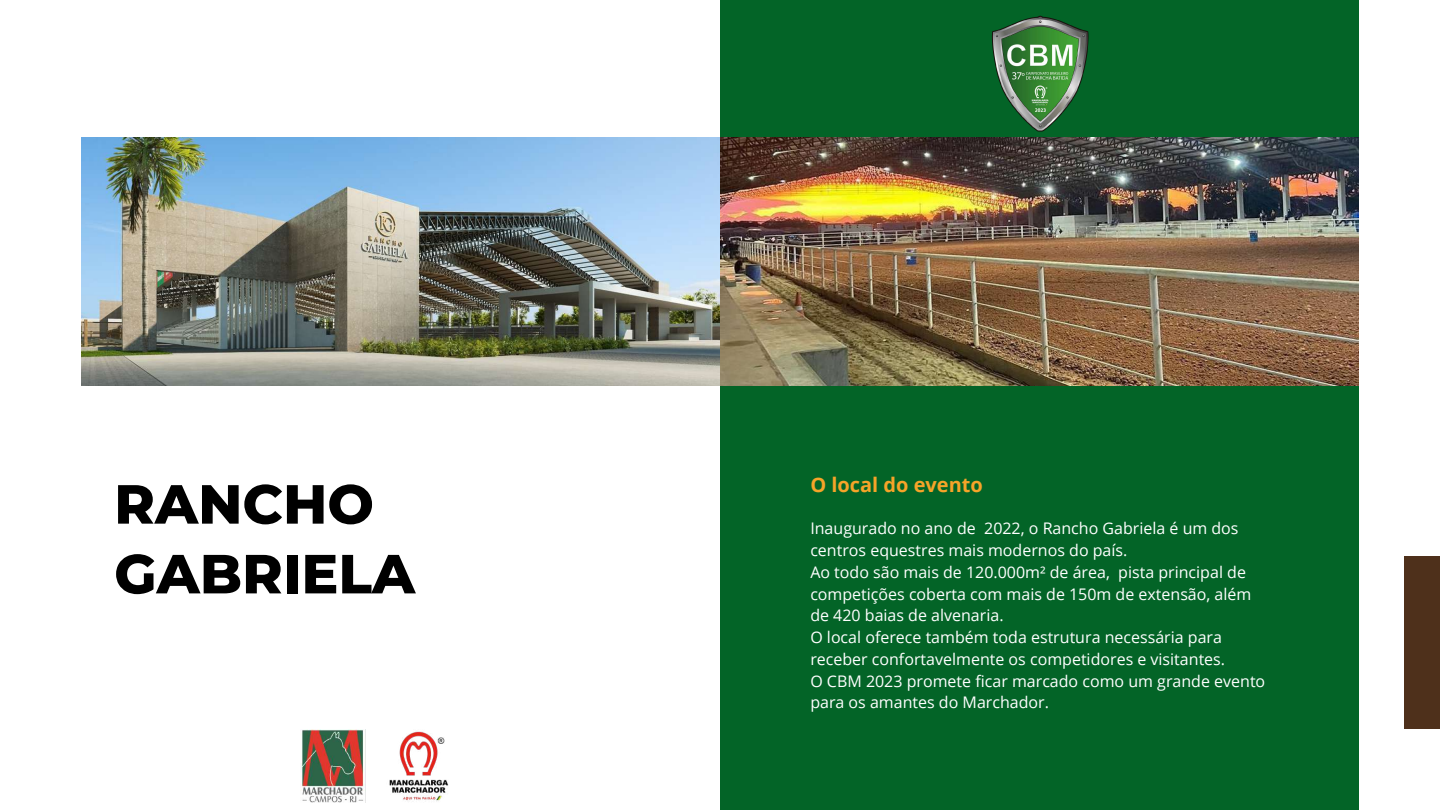
<style>
.page{position:relative;width:1440px;height:810px;background:#fff}
.page>*{position:absolute;margin:0;border:0;box-sizing:border-box;transform-origin:0 0}
.t1{font:800 55px/69.8px "Montserrat";color:#000}
.t2{font:700 20px "Open Sans";color:#f6a429}
.t3{font:16px/21.8px "Open Sans";color:#fff}
</style>
<div class="page">
<div style="left:1404px;top:556px;width:36px;height:173px;background:#4e301b"></div>
<div style="left:720px;top:0;width:639px;height:810px;background:#036427"></div>
<img style="left:81px;top:137px;width:1278px;height:249px">
<img style="left:300px;top:729px;width:65px;height:73px">
<img style="left:389px;top:731px;width:60px;height:71px">
<img style="left:992px;top:15px;width:97px;height:117px">
<h1 class="t1" style="left:114px;top:469px;width:302px">RANCHO<br>GABRIELA</h1>
<p class="t2" style="left:810px;top:471px;width:174px">O local do evento</p>
<p class="t3" style="left:810px;top:517px;width:456px">Inaugurado no ano de 2022, o Rancho Gabriela é um dos centros equestres mais modernos do país.<br>Ao todo são mais de 120.000m² de área, pista principal de competições coberta com mais de 150m de extensão, além de 420 baias de alvenaria.<br>O local oferece também toda estrutura necessária para receber confortavelmente os competidores e visitantes.<br>O CBM 2023 promete ficar marcado como um grande evento para os amantes do Marchador.</p>
</div>
